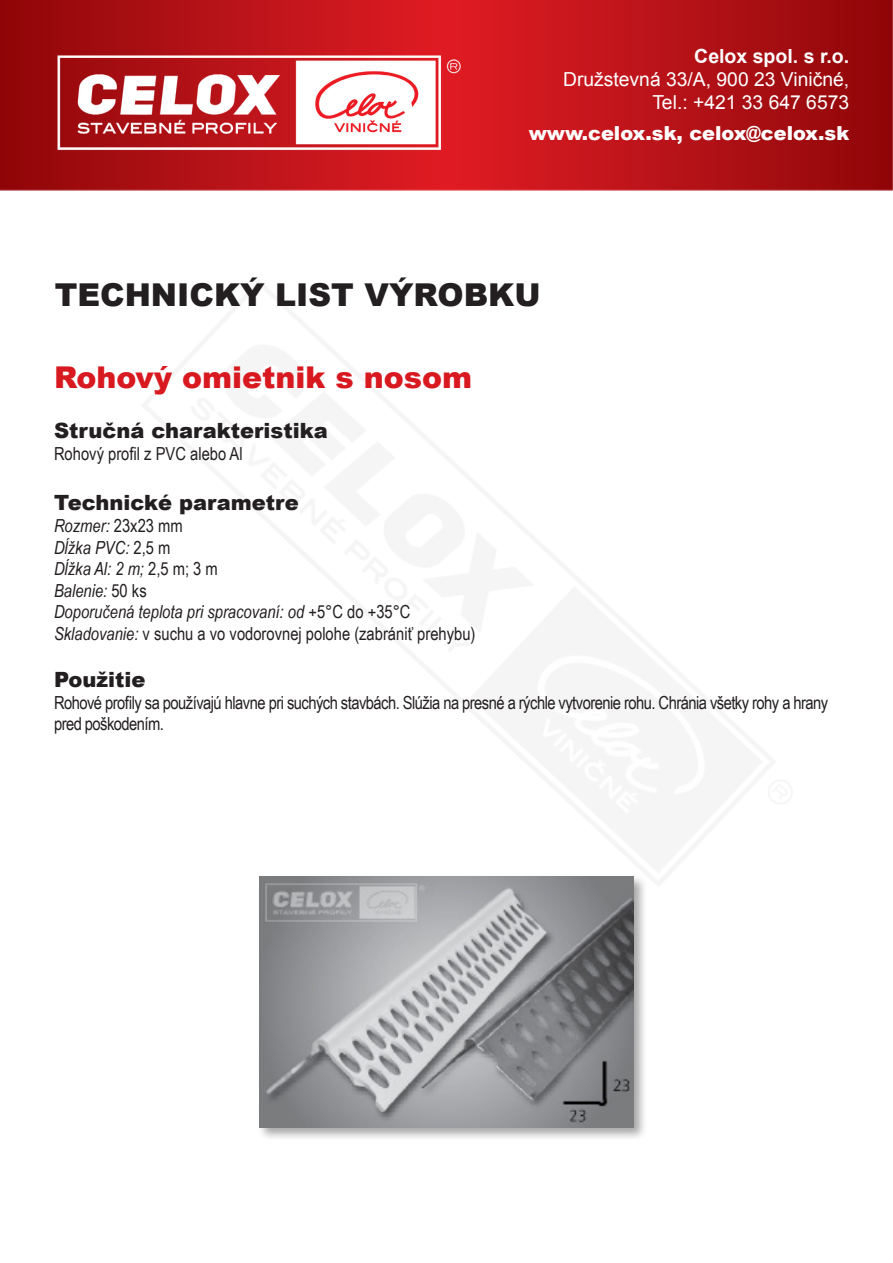
<style>
.page{position:relative;width:893px;height:1263px;background:#fff}
.page>*{position:absolute;margin:0;border:0;box-sizing:border-box;transform-origin:0 0}
.t1{font:900 31.5px "Arial";color:#231f20}
.t2{font:900 30px "Arial";color:#d81920}
.t3{font:900 21px "Arial";color:#231f20}
.t4{font:700 19.5px "Arial";color:#fff}
.t5{font:19.35px/23.1px "Arial";color:#fff;text-align:right}
.t6{font:900 19.35px "Arial";color:#fff}
.t7{font:18px/21.6px "Arial Narrow";letter-spacing:-.03em;color:#231f20}
.t8{font:italic 18px "Arial Narrow";color:#231f20}
.t9{font:18px "Arial Narrow";color:#231f20}
.s1{font-style:normal}
.s2{font-style:italic}
</style>
<div class="page">
<img style="left:0;top:0;width:893px;height:190px">
<img style="left:44px;top:45px;width:423px;height:112px">
<div style="left:257px;top:874px;width:391px;height:267px;background:#231f20;opacity:.4"></div>
<img style="left:259px;top:876px;width:375px;height:251px">
<p class="t4" style="left:694px;top:43px;width:156px">Celox spol. s r.o.</p>
<p class="t5" style="left:563px;top:68px;width:288px">Družstevná 33/A, 900 23 Viničné,<br>Tel.: +421 33 647 6573</p>
<p class="t6" style="left:529px;top:119px;width:322px">www.celox.sk, celox@celox.sk</p>
<p class="t1" style="left:55px;top:272px;width:487px">TECHNICKÝ LIST VÝROBKU</p>
<p class="t2" style="left:54px;top:356px;width:420px">Rohový omietnik s nosom</p>
<p class="t3" style="left:54px;top:416px;width:275px">Stručná charakteristika</p>
<p class="t9" style="left:54px;top:440px;width:190px">Rohový profil z PVC alebo Al</p>
<p class="t3" style="left:54px;top:488px;width:246px">Technické parametre</p>
<p class="t8" style="left:54px;top:513px;width:130px">Rozmer: <span class="s1">23x23 mm</span></p>
<p class="t8" style="left:54px;top:535px;width:118px">Dĺžka PVC: <span class="s1">2,5 m</span></p>
<p class="t8" style="left:54px;top:556px;width:165px">Dĺžka Al: 2 m; <span class="s1">2,5 m; 3 m</span></p>
<p class="t8" style="left:54px;top:578px;width:94px">Balenie: <span class="s1">50 ks</span></p>
<p class="t8" style="left:54px;top:600px;width:358px">Doporučená teplota pri spracovaní: od <span class="s1">+5°C do +35°C</span></p>
<p class="t9" style="left:54px;top:620px;width:423px"><span class="s2">Skladovanie:</span> v suchu a vo vodorovnej polohe (zabrániť prehybu)</p>
<p class="t3" style="left:54px;top:664px;width:93px">Použitie</p>
<p class="t7" style="left:54px;top:691px;width:776px">Rohové profily sa používajú hlavne pri suchých stavbách. Slúžia na presné a rýchle vytvorenie rohu. Chránia všetky rohy a hrany pred poškodením.</p>
</div>
